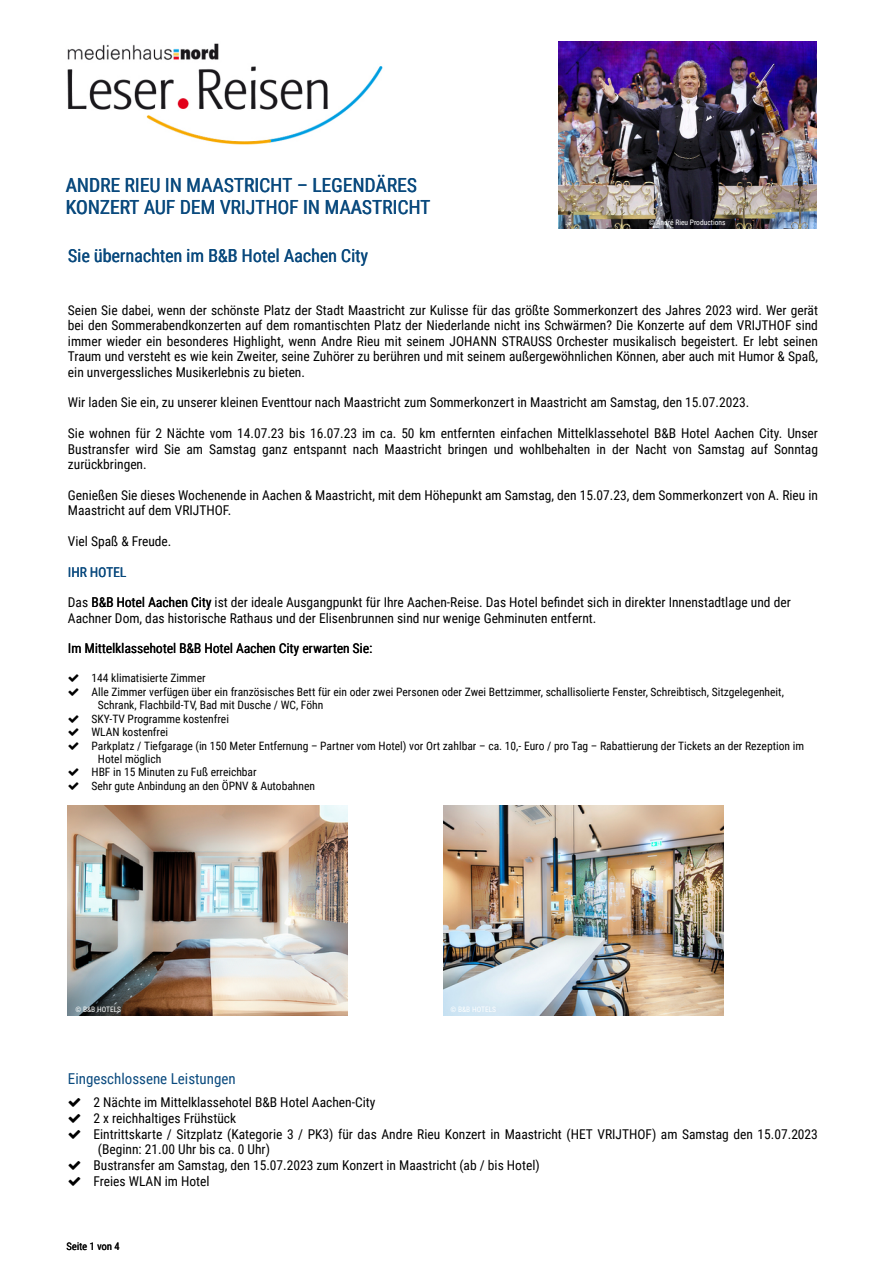
<style>
.page{position:relative;width:893px;height:1263px;background:#fff}
.page>*{position:absolute;margin:0;border:0;box-sizing:border-box;transform-origin:0 0}
.t1{font:19.5px/22.5px "Roboto Condensed";color:#0a4a7e}
.t2{font:18px "Roboto Condensed";color:#0a4a7e}
.t3{font:15px "Roboto Condensed";color:#0a4a7e}
.t4{font:13.5px/15.6px "Roboto Condensed";color:#000;text-align:justify}
.t5{font:13.5px "Roboto Condensed";color:#0a4a7e}
.t6{font:11.55px "Roboto Condensed";color:#000}
.t7{font:10.5px "Roboto Condensed";color:#000}
.t8{font:7.5px "Roboto Condensed";color:#fff}
</style>
<div class="page">
<img style="left:68px;top:805px;width:280px;height:210px">
<img style="left:443px;top:805px;width:280px;height:210px">
<img style="left:67px;top:43px;width:316px;height:102px">
<img style="left:558px;top:41px;width:258px;height:188px">
<h1 class="t1" style="left:66px;top:175px;width:366px">ANDRE RIEU IN MAASTRICHT – LEGENDÄRES<br>KONZERT AUF DEM VRIJTHOF IN MAASTRICHT</h1>
<h2 class="t2" style="left:68px;top:247px;width:302px">Sie übernachten im B&amp;B Hotel Aachen City</h2>
<p class="t8" style="left:649px;top:219px;width:78px">© André Rieu Productions</p>
<p class="t4" style="left:68px;top:303px;width:751px">Seien Sie dabei, wenn der schönste Platz der Stadt Maastricht zur Kulisse für das größte Sommerkonzert des Jahres 2023 wird. Wer gerät bei den Sommerabendkonzerten auf dem romantischten Platz der Niederlande nicht ins Schwärmen? Die Konzerte auf dem VRIJTHOF sind immer wieder ein besonderes Highlight, wenn Andre Rieu mit seinem JOHANN STRAUSS Orchester musikalisch begeistert. Er lebt seinen Traum und versteht es wie kein Zweiter, seine Zuhörer zu berühren und mit seinem außergewöhnlichen Können, aber auch mit Humor &amp; Spaß, ein unvergessliches Musikerlebnis zu bieten.</p>
<p class="t4" style="left:68px;top:396px;width:683px">Wir laden Sie ein, zu unserer kleinen Eventtour nach Maastricht zum Sommerkonzert in Maastricht am Samstag, den 15.07.2023.</p>
<p class="t4" style="left:68px;top:426px;width:751px">Sie wohnen für 2 Nächte vom 14.07.23 bis 16.07.23 im ca. 50 km entfernten einfachen Mittelklassehotel B&amp;B Hotel Aachen City. Unser Bustransfer wird Sie am Samstag ganz entspannt nach Maastricht bringen und wohlbehalten in der Nacht von Samstag auf Sonntag zurückbringen.</p>
<p class="t4" style="left:68px;top:488px;width:752px">Genießen Sie dieses Wochenende in Aachen &amp; Maastricht, mit dem Höhepunkt am Samstag, den 15.07.23, dem Sommerkonzert von A. Rieu in<br>Maastricht auf dem VRIJTHOF.</p>
<p class="t4" style="left:68px;top:534px;width:105px">Viel Spaß &amp; Freude.</p>
<p class="t5" style="left:68px;top:566px;width:60px">IHR HOTEL</p>
<p class="t4" style="left:68px;top:595px;width:724px">Das B&amp;B Hotel Aachen City ist der ideale Ausgangpunkt für Ihre Aachen-Reise. Das Hotel befindet sich in direkter Innenstadtlage und der<br>Aachner Dom, das historische Rathaus und der Elisenbrunnen sind nur wenige Gehminuten entfernt.</p>
<p class="t4" style="left:68px;top:642px;width:306px">Im Mittelklassehotel B&amp;B Hotel Aachen City erwarten Sie:</p>
<p class="t6" style="left:92px;top:673px;width:116px">144 klimatisierte Zimmer</p>
<p class="t6" style="left:92px;top:687px;width:694px">Alle Zimmer verfügen über ein französisches Bett für ein oder zwei Personen oder Zwei Bettzimmer, schallisolierte Fenster, Schreibtisch, Sitzgelegenheit,</p>
<p class="t6" style="left:98px;top:700px;width:227px">Schrank, Flachbild-TV, Bad mit Dusche / WC, Föhn</p>
<p class="t6" style="left:92px;top:713px;width:139px">SKY-TV Programme kostenfrei</p>
<p class="t6" style="left:92px;top:727px;width:78px">WLAN kostenfrei</p>
<p class="t6" style="left:92px;top:740px;width:714px">Parkplatz / Tiefgarage (in 150 Meter Entfernung – Partner vom Hotel) vor Ort zahlbar – ca. 10,- Euro / pro Tag – Rabattierung der Tickets an der Rezeption im</p>
<p class="t6" style="left:98px;top:753px;width:65px">Hotel möglich</p>
<p class="t6" style="left:92px;top:767px;width:167px">HBF in 15 Minuten zu Fuß erreichbar</p>
<p class="t6" style="left:92px;top:780px;width:225px">Sehr gute Anbindung an den ÖPNV &amp; Autobahnen</p>
<p class="t8" style="left:75px;top:1006px;width:47px">© B&amp;B HOTELS</p>
<p class="t8" style="left:450px;top:1006px;width:47px">© B&amp;B HOTELS</p>
<p class="t3" style="left:68px;top:1072px;width:169px">Eingeschlossene Leistungen</p>
<p class="t4" style="left:93px;top:1096px;width:283px">2 Nächte im Mittelklassehotel B&amp;B Hotel Aachen-City</p>
<p class="t4" style="left:93px;top:1111px;width:144px">2 x reichhaltiges Frühstück</p>
<p class="t4" style="left:93px;top:1127px;width:726px">Eintrittskarte / Sitzplatz (Kategorie 3 / PK3) für das Andre Rieu Konzert in Maastricht (HET VRIJTHOF) am Samstag den 15.07.2023</p>
<p class="t4" style="left:98px;top:1143px;width:173px">(Beginn: 21.00 Uhr bis ca. 0 Uhr)</p>
<p class="t4" style="left:93px;top:1158px;width:448px">Bustransfer am Samstag, den 15.07.2023 zum Konzert in Maastricht (ab / bis Hotel)</p>
<p class="t4" style="left:93px;top:1174px;width:118px">Freies WLAN im Hotel</p>
<p class="t7" style="left:66px;top:1242px;width:55px">Seite 1 von 4</p>
</div>
